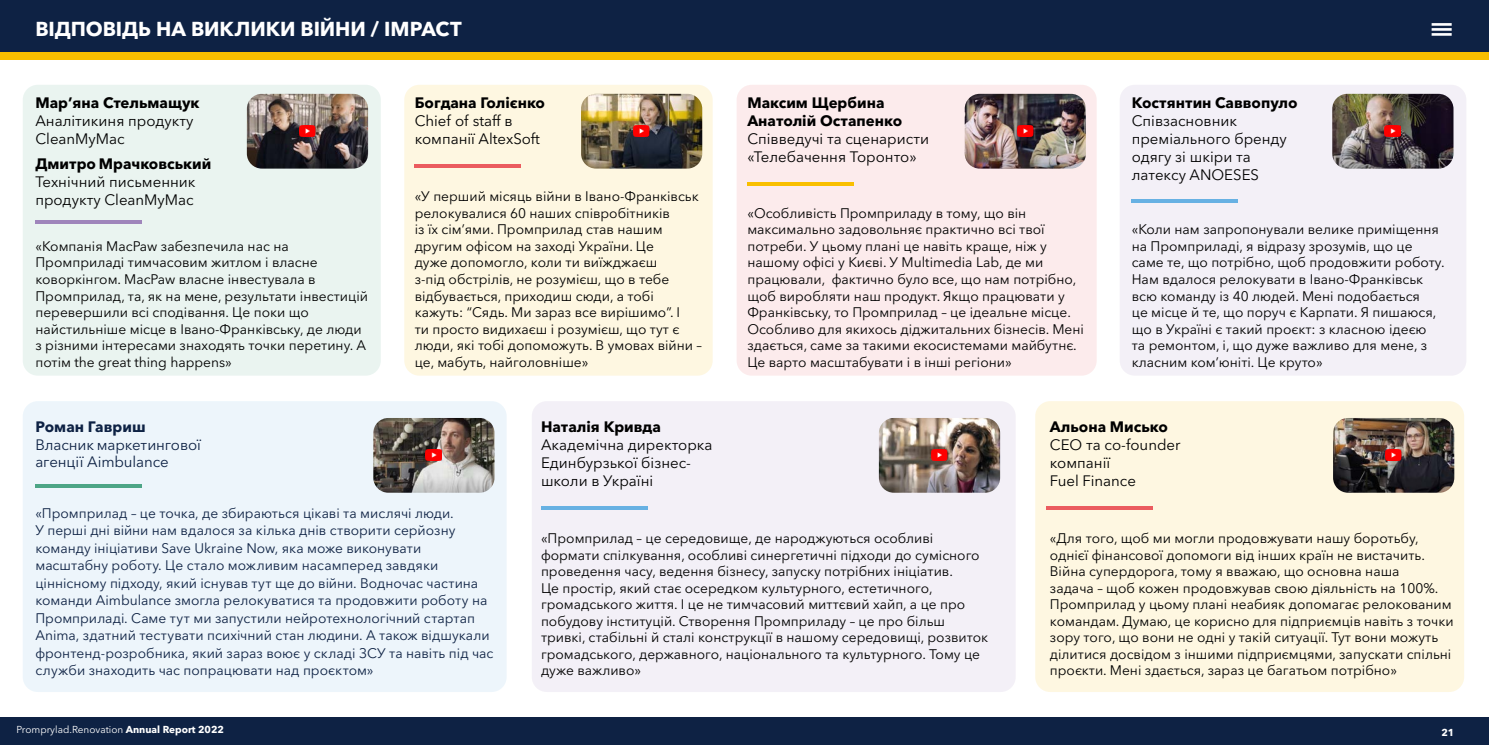
<style>
.page{position:relative;width:1489px;height:745px;background:#fff}
.page>*{position:absolute;margin:0;border:0;box-sizing:border-box;transform-origin:0 0}
.t1{font:700 20px "Avenir Next Cyr W00";letter-spacing:-.01em;color:#fff}
.t2{font:15px/18px "Avenir Next Cyr W00";color:#000}
.t3{font:700 15px/18px "Avenir Next Cyr W00";color:#000}
.t4{font:15px/17.5px "Avenir Next Cyr W00";letter-spacing:-.01em;color:#0e2244}
.t5{font:700 15px "Avenir Next Cyr W00";letter-spacing:.005em;color:#0e2244}
.t6{font:13.75px/16.5px "Avenir Next Cyr W00";color:#000}
.t7{font:13.75px/17.5px "Avenir Next Cyr W00";color:#0e2244}
.t8{font:10px "Avenir Next Cyr W00";color:#fff}
.t9{font:700 10px "Avenir Next Cyr W00";color:#fff}
.s1{font-weight:700}
</style>
<div class="page">
<div style="left:0;top:0;width:1488px;height:52px;background:#0e2244"></div>
<div style="left:0;top:52px;width:1488px;height:7px;background:#f9bf00"></div>
<div style="left:0;top:717px;width:1488px;height:27px;background:#0e2244"></div>
<div style="left:23px;top:85px;width:358px;height:290px;background:#eaf4f0;border-radius:15px"></div>
<div style="left:404px;top:85px;width:308px;height:290px;background:#fef7e1;border-radius:15px"></div>
<div style="left:1119px;top:85px;width:347px;height:290px;background:#f3f0f7;border-radius:15px"></div>
<div style="left:736px;top:85px;width:360px;height:290px;background:#fcebec;border-radius:15px"></div>
<img style="left:247px;top:94px;width:121px;height:74px">
<img style="left:299px;top:126px;width:16px;height:10px">
<hr style="left:35px;top:220px;width:107px;height:3px;background:#9f85bb">
<img style="left:581px;top:94px;width:121px;height:74px">
<img style="left:633px;top:126px;width:16px;height:10px">
<hr style="left:414px;top:164px;width:107px;height:4px;background:#eb5c5f">
<img style="left:1332px;top:94px;width:121px;height:74px">
<img style="left:1384px;top:126px;width:16px;height:10px">
<hr style="left:1131px;top:199px;width:106px;height:3px;background:#67b1e3">
<img style="left:964px;top:94px;width:121px;height:74px">
<img style="left:1017px;top:126px;width:16px;height:10px">
<hr style="left:747px;top:182px;width:106px;height:3px;background:#f9bf00">
<div style="left:1035px;top:401px;width:428px;height:290px;background:#fef7e1;border-radius:15px"></div>
<div style="left:531px;top:401px;width:484px;height:290px;background:#f3f0f7;border-radius:15px"></div>
<div style="left:23px;top:401px;width:483px;height:290px;background:#edf5fb;border-radius:15px"></div>
<img style="left:373px;top:418px;width:121px;height:74px">
<img style="left:426px;top:449px;width:16px;height:11px">
<hr style="left:35px;top:484px;width:107px;height:3px;background:#4da586">
<img style="left:878px;top:418px;width:122px;height:74px">
<img style="left:931px;top:449px;width:16px;height:11px">
<hr style="left:541px;top:506px;width:106px;height:3px;background:#67b1e3">
<img style="left:1333px;top:418px;width:121px;height:74px">
<img style="left:1385px;top:449px;width:16px;height:11px">
<hr style="left:1046px;top:506px;width:106px;height:3px;background:#eb5c5f">
<h1 class="t1" style="left:35px;top:17px;width:427px">ВІДПОВІДЬ НА ВИКЛИКИ ВІЙНИ / IMPACT</h1>
<p class="t3" style="left:35px;top:94px;width:165px">Мар’яна Стельмащук</p>
<p class="t2" style="left:35px;top:112px;width:159px">Аналітикиня продукту<br>CleanMyMac</p>
<p class="t3" style="left:35px;top:155px;width:177px">Дмитро Мрачковський</p>
<p class="t2" style="left:35px;top:173px;width:162px">Технічний письменник продукту CleanMyMac</p>
<p class="t6" style="left:35px;top:238px;width:334px">«Компанія MacPaw забезпечила нас на Промприладі тимчасовим житлом і власне коворкінгом. MacPaw власне інвестувала в Промприлад, та, як на мене, результати інвестицій перевершили всі сподівання. Це поки що найстильніше місце в Івано-Франківську, де люди з різними інтересами знаходять точки перетину. А потім the great thing happens»</p>
<p class="t5" style="left:35px;top:417px;width:112px">Роман Гавриш</p>
<p class="t4" style="left:35px;top:435px;width:167px">Власник маркетингової агенції Aimbulance</p>
<p class="t3" style="left:414px;top:94px;width:132px">Богдана Голієнко</p>
<p class="t2" style="left:414px;top:112px;width:127px">Сhief of staff в компанії AltexSoft</p>
<p class="t6" style="left:414px;top:188px;width:289px">«У перший місяць війни в Івано-Франківськ релокувалися 60 наших співробітників<br>із їх сім’ями. Промприлад став нашим другим офісом на заході України. Це<br>дуже допомогло, коли ти виїжджаєш<br>з-під обстрілів, не розумієш, що в тебе відбувається, приходиш сюди, а тобі кажуть: “Сядь. Ми зараз все вирішимо”. І<br>ти просто видихаєш і розумієш, що тут є люди, які тобі допоможуть. В умовах війни – це, мабуть, найголовніше»</p>
<p class="t3" style="left:541px;top:418px;width:121px">Наталія Кривда</p>
<p class="t2" style="left:541px;top:436px;width:173px">Академічна директорка<br>Единбурзької бізнес&shy;школи в Україні</p>
<p class="t3" style="left:747px;top:94px;width:156px">Максим Щербина<br>Анатолій Остапенко</p>
<p class="t2" style="left:747px;top:130px;width:183px">Співведучі та сценаристи «Телебачення Торонто»</p>
<p class="t6" style="left:747px;top:205px;width:338px">«Особливість Промприладу в тому, що він максимально задовольняє практично всі твої потреби. У цьому плані це навіть краще, ніж у нашому офісі у Києві. У Multimedia Lab, де ми працювали, фактично було все, що нам потрібно, щоб виробляти наш продукт. Якщо працювати у Франківську, то Промприлад – це ідеальне місце.<br>Особливо для якихось діджитальних бізнесів. Мені здається, саме за такими екосистемами майбутнє.<br>Це варто масштабувати і в інші регіони»</p>
<p class="t3" style="left:1131px;top:94px;width:167px">Костянтин Саввопуло</p>
<p class="t2" style="left:1131px;top:112px;width:157px">Співзасновник преміального бренду одягу зі шкіри та латексу ANOESES</p>
<h1 class="t1" style="left:1455px;top:22px;width:16px;rotate:90deg">|||</h1>
<p class="t6" style="left:1131px;top:221px;width:314px">«Коли нам запропонували велике приміщення на Промприладі, я відразу зрозумів, що це саме те, що потрібно, щоб продовжити роботу.<br>Нам вдалося релокувати в Івано-Франківськ всю команду із 40 людей. Мені подобається<br>це місце й те, що поруч є Карпати. Я пишаюся, що в Україні є такий проєкт: з класною ідеєю<br>та ремонтом, і, що дуже важливо для мене, з класним ком’юніті. Це круто»</p>
<p class="t3" style="left:1049px;top:418px;width:120px">Альона Мисько</p>
<p class="t2" style="left:1049px;top:436px;width:132px">CEO та co-founder компанії<br>Fuel Finance</p>
<p class="t7" style="left:35px;top:503px;width:459px">«Промприлад – це точка, де збираються цікаві та мислячі люди.<br>У перші дні війни нам вдалося за кілька днів створити серйозну команду ініціативи Save Ukraine Now, яка може виконувати масштабну роботу. Це стало можливим насамперед завдяки ціннісному підходу, який існував тут ще до війни. Водночас частина команди Aimbulance змогла релокуватися та продовжити роботу на Промприладі. Саме тут ми запустили нейротехнологічний стартап Anima, здатний тестувати психічний стан людини. А також відшукали фронтенд-розробника, який зараз воює у складі ЗСУ та навіть під час служби знаходить час попрацювати над проєктом»</p>
<p class="t6" style="left:541px;top:529px;width:448px">«Промприлад – це середовище, де народжуються особливі формати спілкування, особливі синергетичні підходи до сумісного проведення часу, ведення бізнесу, запуску потрібних ініціатив.<br>Це простір, який стає осередком культурного, естетичного, громадського життя. І це не тимчасовий миттєвий хайп, а це про побудову інституцій. Створення Промприладу – це про більш тривкі, стабільні й сталі конструкції в нашому середовищі, розвиток громадського, державного, національного та культурного. Тому це дуже важливо»</p>
<p class="t6" style="left:1049px;top:529px;width:405px">«Для того, щоб ми могли продовжувати нашу боротьбу, однієї фінансової допомоги від інших країн не вистачить.<br>Війна супердорога, тому я вважаю, що основна наша<br>задача – щоб кожен продовжував свою діяльність на 100%.<br>Промприлад у цьому плані неабияк допомагає релокованим командам. Думаю, це корисно для підприємців навіть з точки зору того, що вони не одні у такій ситуації. Тут вони можуть ділитися досвідом з іншими підприємцями, запускати спільні проєкти. Мені здається, зараз це багатьом потрібно»</p>
<p class="t8" style="left:17px;top:723px;width:209px">Promprylad.Renovation <span class="s1">Annual Report 2022</span></p>
<p class="t9" style="left:1441px;top:725px;width:14px">21</p>
</div>
